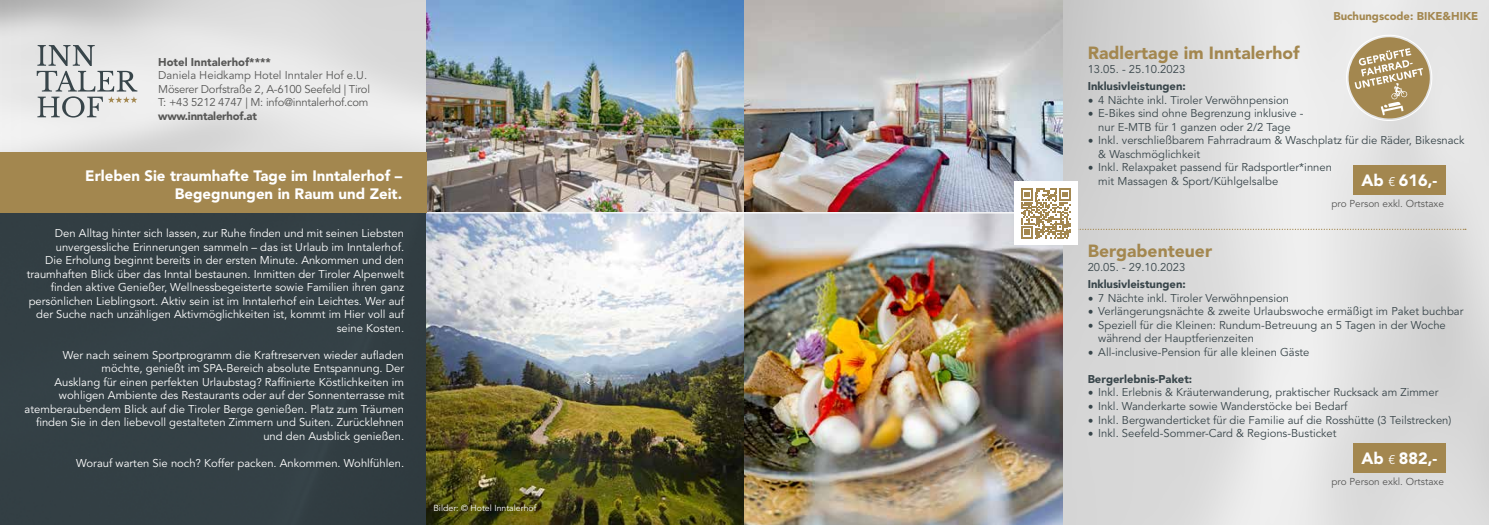
<style>
.page{position:relative;width:1489px;height:525px;background:#fff}
.page>*{position:absolute;margin:0;border:0;box-sizing:border-box;transform-origin:0 0}
.t1{font:900 17.5px "Avenir LT Std";color:#a3874f}
.t2{font:900 16.25px "Avenir LT Std";color:#fff}
.t3{font:900 15px/18px "Avenir LT Std";color:#fff;text-align:right}
.t4{font:11.25px/13.5px "Avenir LT Std";color:#fff;text-align:right}
.t5{font:11.25px/13.5px "Avenir LT Std";color:#38454a}
.t6{font:11.25px/13.5px "Avenir LT Std";letter-spacing:-.02em;color:#575756}
.t7{font:900 11.25px "Avenir LT Std";color:#38454a}
.t8{font:900 11.25px "Avenir LT Std";color:#a3874f}
.t9{font:900 11.25px "Avenir LT Std";color:#575756}
.t10{font:900 11.25px "Avenir LT Std";letter-spacing:-.02em;color:#575756}
.t11{font:10px "Avenir LT Std";color:#575756}
.t12{font:8.75px "Avenir LT Std";color:#fff}
.s1{font-family:"Minion Pro";font-size:15px}
.s2{font-weight:400;font-size:12.5px}
</style>
<div class="page">
<img style="left:744px;top:0;width:744px;height:524px">
<img style="left:0;top:213px;width:744px;height:311px">
<img style="left:426px;top:0;width:318px;height:216px">
<hr style="left:426px;top:212px;width:636px;height:1px;background:#fff">
<div style="left:1352px;top:165px;width:93px;height:29px;background:#a3874f"></div>
<div style="left:1352px;top:443px;width:93px;height:29px;background:#a3874f"></div>
<div style="left:0;top:152px;width:426px;height:61px;background:#a3874f"></div>
<svg style="left:37px;top:45px;width:100px;height:72px;background:#c6c8c9"></svg>
<div style="left:1014px;top:181px;width:63px;height:64px;background:#fff"></div>
<svg style="left:1021px;top:188px;width:444px;height:50px;background:#dad7d1"></svg>
<svg style="left:1340px;top:29px;width:97px;height:97px;background:#cabca2"></svg>
<p class="t9" style="left:158px;top:55px;width:114px">Hotel Inntalerhof****</p>
<p class="t6" style="left:158px;top:69px;width:213px">Daniela Heidkamp Hotel Inntaler Hof e.U.<br>Möserer Dorfstraße 2, A-6100 Seefeld | Tirol<br>T: +43 5212 4747 | M: info@inntalerhof.com</p>
<p class="t10" style="left:158px;top:109px;width:100px">www.inntalerhof.at</p>
<h3 class="t3" style="left:85px;top:166px;width:318px">Erleben Sie traumhafte Tage im Inntalerhof –<br>Begegnungen in Raum und Zeit.</h3>
<p class="t4" style="left:27px;top:226px;width:379px">Den Alltag hinter sich lassen, zur Ruhe finden und mit seinen Liebsten unvergessliche Erinnerungen sammeln – das ist Urlaub im Inntalerhof.<br>Die Erholung beginnt bereits in der ersten Minute. Ankommen und den traumhaften Blick über das Inntal bestaunen. Inmitten der Tiroler Alpenwelt finden aktive Genießer, Wellnessbegeisterte sowie Familien ihren ganz persönlichen Lieblingsort. Aktiv sein ist im Inntalerhof ein Leichtes. Wer auf der Suche nach unzähligen Aktivmöglichkeiten ist, kommt im Hier voll auf seine Kosten.</p>
<p class="t4" style="left:25px;top:348px;width:381px">Wer nach seinem Sportprogramm die Kraftreserven wieder aufladen möchte, genießt im SPA-Bereich absolute Entspannung. Der<br>Ausklang für einen perfekten Urlaubstag? Raffinierte Köstlichkeiten im wohligen Ambiente des Restaurants oder auf der Sonnenterrasse mit atemberaubendem Blick auf die Tiroler Berge genießen. Platz zum Träumen finden Sie in den liebevoll gestalteten Zimmern und Suiten. Zurücklehnen und den Ausblick genießen.</p>
<p class="t4" style="left:76px;top:456px;width:329px">Worauf warten Sie noch? Koffer packen. Ankommen. Wohlfühlen.</p>
<p class="t12" style="left:433px;top:502px;width:104px">Bilder: © Hotel Inntalerhof</p>
<p class="t8" style="left:1333px;top:10px;width:146px">Buchungscode: BIKE&amp;HIKE</p>
<h1 class="t1" style="left:1087px;top:43px;width:213px">Radlertage im Inntalerhof</h1>
<p class="t5" style="left:1087px;top:62px;width:99px">13.05. - 25.10.2023</p>
<p class="t7" style="left:1087px;top:80px;width:100px">Inklusivleistungen:</p>
<p class="t5" style="left:1087px;top:93px;width:203px"><span class="s1">•</span> 4 Nächte inkl. Tiroler Verwöhnpension</p>
<p class="t5" style="left:1087px;top:107px;width:217px;text-align:center"><span class="s1">•</span> E-Bikes sind ohne Begrenzung inklusive - nur E-MTB für 1 ganzen oder 2/2 Tage</p>
<p class="t5" style="left:1098px;top:134px;width:367px;text-indent:-11px"><span class="s1">•</span> Inkl. verschließbarem Fahrradraum &amp; Waschplatz für die Räder, Bikesnack &amp; Waschmöglichkeit</p>
<p class="t5" style="left:1098px;top:161px;width:235px;text-indent:-11px"><span class="s1">•</span> Inkl. Relaxpaket passend für Radsportler*innen mit Massagen &amp; Sport/Kühlgelsalbe</p>
<h2 class="t2" style="left:1361px;top:170px;width:77px">Ab <span class="s2">€</span> 616,-</h2>
<p class="t11" style="left:1331px;top:198px;width:114px">pro Person exkl. Ortstaxe</p>
<h1 class="t1" style="left:1087px;top:240px;width:126px">Bergabenteuer</h1>
<p class="t5" style="left:1087px;top:260px;width:99px">20.05. - 29.10.2023</p>
<p class="t7" style="left:1087px;top:277px;width:100px">Inklusivleistungen:</p>
<p class="t5" style="left:1087px;top:291px;width:203px"><span class="s1">•</span> 7 Nächte inkl. Tiroler Verwöhnpension</p>
<p class="t5" style="left:1087px;top:305px;width:377px"><span class="s1">•</span> Verlängerungsnächte &amp; zweite Urlaubswoche ermäßigt im Paket buchbar</p>
<p class="t5" style="left:1098px;top:318px;width:349px;text-indent:-11px"><span class="s1">•</span> Speziell für die Kleinen: Rundum-Betreuung an 5 Tagen in der Woche während der Hauptferienzeiten</p>
<p class="t5" style="left:1087px;top:345px;width:223px"><span class="s1">•</span> All-inclusive-Pension für alle kleinen Gäste</p>
<p class="t7" style="left:1087px;top:372px;width:106px">Bergerlebnis-Paket:</p>
<p class="t5" style="left:1087px;top:386px;width:352px"><span class="s1">•</span> Inkl. Erlebnis &amp; Kräuterwanderung, praktischer Rucksack am Zimmer</p>
<p class="t5" style="left:1087px;top:399px;width:261px"><span class="s1">•</span> Inkl. Wanderkarte sowie Wanderstöcke bei Bedarf</p>
<p class="t5" style="left:1087px;top:413px;width:365px"><span class="s1">•</span> Inkl. Bergwanderticket für die Familie auf die Rosshütte (3 Teilstrecken)</p>
<p class="t5" style="left:1087px;top:426px;width:250px"><span class="s1">•</span> Inkl. Seefeld-Sommer-Card &amp; Regions-Busticket</p>
<h2 class="t2" style="left:1361px;top:448px;width:77px">Ab <span class="s2">€</span> 882,-</h2>
<p class="t11" style="left:1331px;top:475px;width:114px">pro Person exkl. Ortstaxe</p>
</div>
